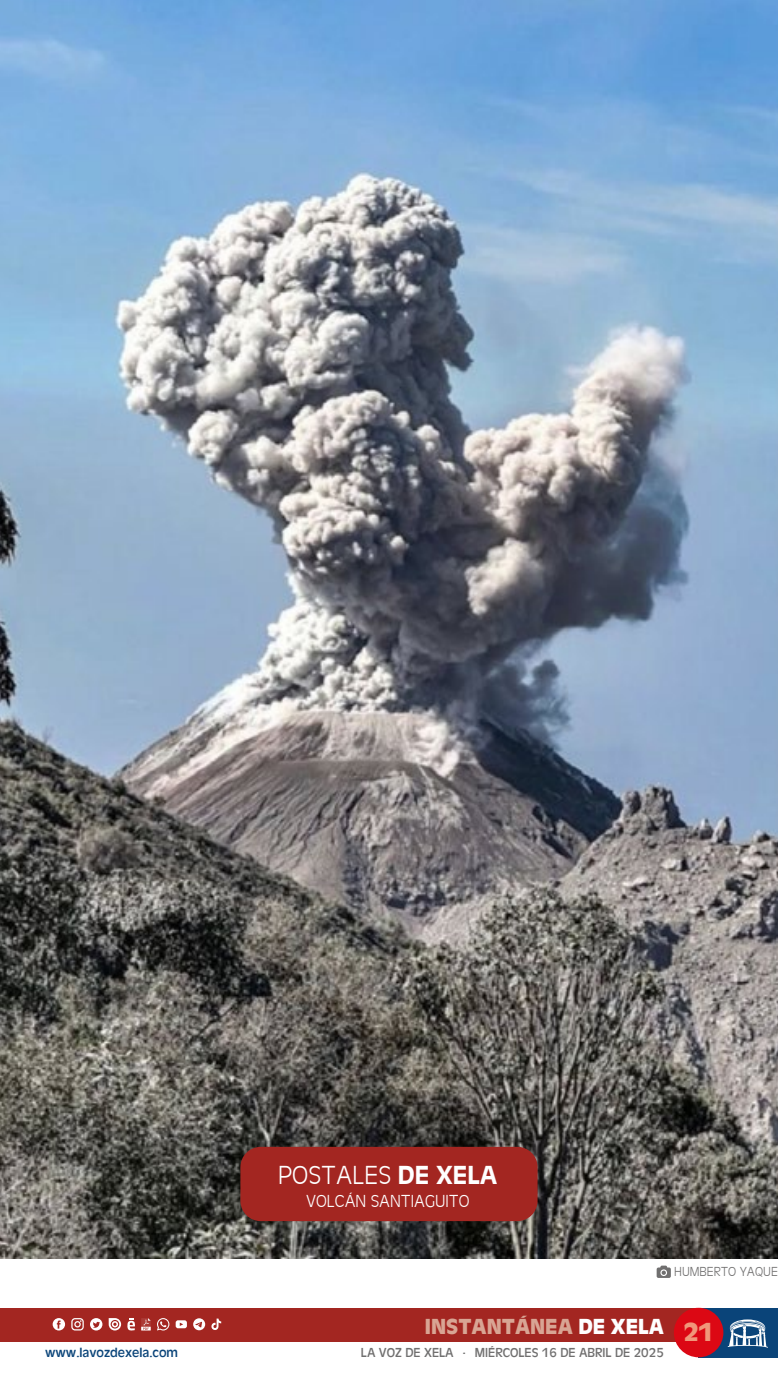
<style>
.page{position:relative;width:778px;height:1383px;background:#fff}
.page>*{position:absolute;margin:0;border:0;box-sizing:border-box;transform-origin:0 0}
.t1{font:300 27px "Antique Oli";color:#fff}
.t2{font:700 27px "Antique Oli";color:#f0977a}
.t3{font:700 22.5px "Antique Oli";color:#d8a594}
.t4{font:300 18px "Antique Oli";color:#fff}
.t5{font:13.5px "Antique Oli";color:#706f6f}
.t6{font:13.5px "Antique Oli";color:#0a4479}
.t7{font:300 13.5px "Antique Oli";color:#706f6f}
.s1{font-weight:500}
.s2{color:#fff}
</style>
<div class="page">
<div style="left:0;top:1307px;width:709px;height:34px;background:#a32621"></div>
<svg style="left:53px;top:1318px;width:12px;height:12px"></svg>
<svg style="left:90px;top:1318px;width:12px;height:12px"></svg>
<svg style="left:109px;top:1318px;width:12px;height:12px"></svg>
<svg style="left:157px;top:1318px;width:12px;height:12px"></svg>
<svg style="left:141px;top:1318px;width:10px;height:12px"></svg>
<svg style="left:71px;top:1318px;width:13px;height:12px"></svg>
<svg style="left:127px;top:1318px;width:8px;height:13px"></svg>
<svg style="left:176px;top:1320px;width:11px;height:8px"></svg>
<svg style="left:193px;top:1318px;width:28px;height:12px"></svg>
<div style="left:698px;top:1307px;width:80px;height:50px;background:#0a4479"></div>
<div style="left:674px;top:1307px;width:49px;height:50px;background:#dc0814;border-radius:50%"></div>
<svg style="left:727px;top:1319px;width:40px;height:28px"></svg>
<img style="left:0;top:0;width:778px;height:1258px">
<svg style="left:656px;top:1265px;width:15px;height:12px"></svg>
<div style="left:240px;top:1146px;width:297px;height:75px;background:#a32621;border-radius:20px"></div>
<h1 class="t1" style="left:278px;top:1160px;width:221px">POSTALES <span class="s1">DE XELA</span></h1>
<h3 class="t4" style="left:306px;top:1191px;width:165px">VOLCÁN SANTIAGUITO</h3>
<p class="t7" style="left:674px;top:1264px;width:105px">HUMBERTO YAQUE</p>
<h2 class="t3" style="left:425px;top:1313px;width:240px">INSTANTÁNEA <span class="s2">DE XELA</span></h2>
<p class="t6" style="left:45px;top:1345px;width:135px">www.lavozdexela.com</p>
<p class="t5" style="left:361px;top:1345px;width:304px">LA VOZ DE XELA · MIÉRCOLES 16 DE ABRIL DE 2025</p>
<h1 class="t2" style="left:683px;top:1316px;width:32px">21</h1>
</div>
